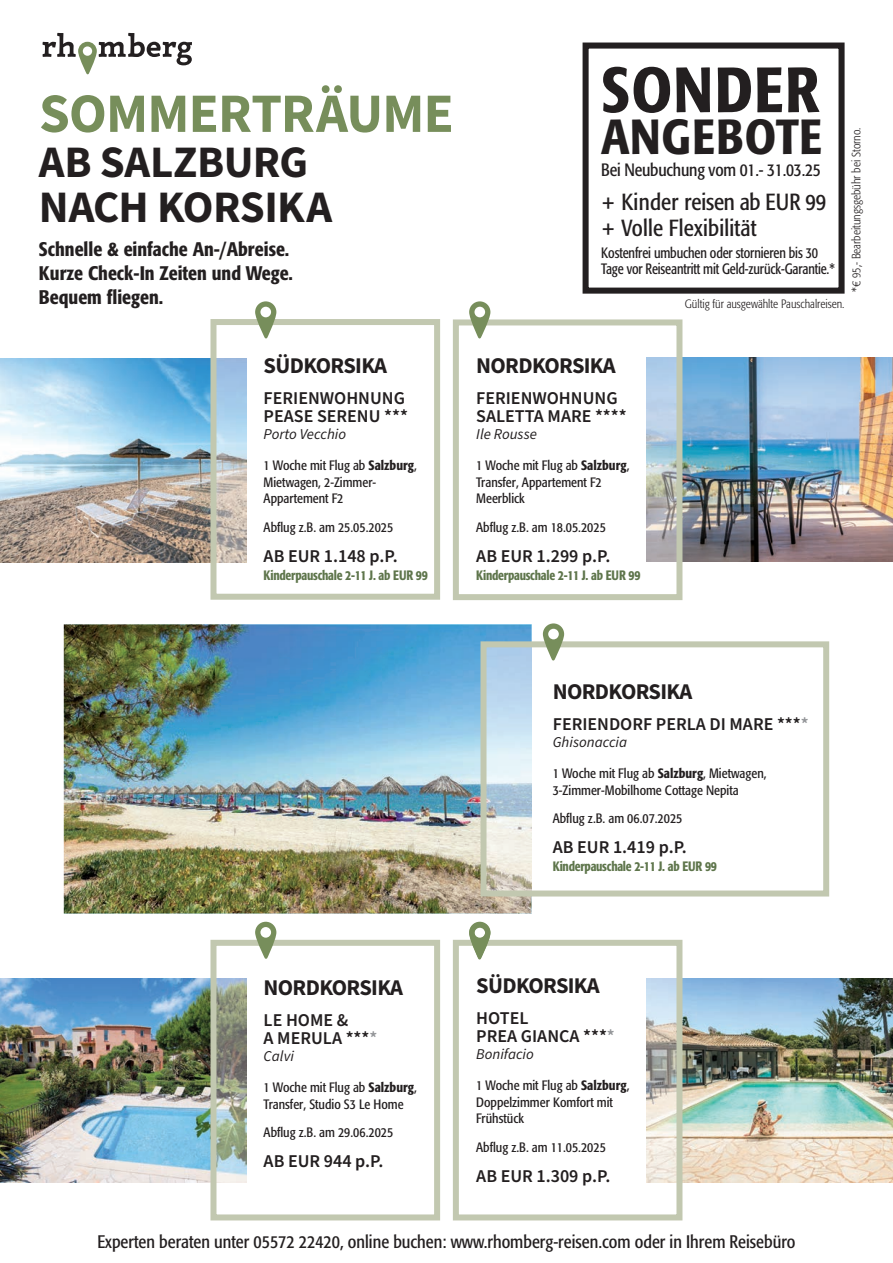
<style>
.page{position:relative;width:893px;height:1263px;background:#fff}
.page>*{position:absolute;margin:0;border:0;box-sizing:border-box;transform-origin:0 0}
.t1{font:500 condensed 63.15px "Formata";letter-spacing:.02em;color:#231f20}
.t2{font:700 55.5px "Source Sans Pro";letter-spacing:-.02em;color:#778e5b}
.t3{font:500 condensed 48.75px "Formata";letter-spacing:.02em;color:#231f20}
.t4{font:700 45px/45px "Source Sans Pro";letter-spacing:-.015em;color:#231f20}
.t5{font:condensed 23.1px/26.5px "Formata";letter-spacing:.01em;color:#231f20}
.t6{font:700 22.5px "Source Sans Pro";letter-spacing:-.03em;color:#231f20}
.t7{font:500 condensed 19.5px/24px "Formata";color:#231f20}
.t8{font:600 18px/18px "Source Sans Pro";color:#231f20}
.t9{font:condensed 18px "Formata";color:#231f20}
.t10{font:condensed 17.7px "Formata";letter-spacing:-.01em;color:#231f20}
.t11{font:italic 15px "Source Sans Pro";color:#231f20}
.t12{font:condensed 14.85px/15.5px "Formata";letter-spacing:-.01em;color:#231f20;scale:.92 1}
.t13{font:condensed 13.5px/16.5px "Formata";color:#231f20}
.t14{font:500 condensed 13.5px "Formata";letter-spacing:-.02em;color:#5e754b;scale:.94 1}
.t15{font:300 condensed 12px "Formata";color:#231f20}
.s1{font-weight:500}
.s2{color:#939598}
</style>
<div class="page">
<img style="left:0;top:358px;width:210px;height:204px">
<svg style="left:217px;top:338px;width:50px;height:225px"></svg>
<div style="left:210px;top:319px;width:230px;height:281px;border:6px solid #c2c8b0"></div>
<img style="left:0;top:979px;width:210px;height:204px">
<img style="left:682px;top:358px;width:211px;height:204px">
<svg style="left:478px;top:338px;width:197px;height:224px"></svg>
<div style="left:453px;top:319px;width:229px;height:281px;border:6px solid #c2c8b0"></div>
<svg style="left:255px;top:301px;width:21px;height:37px"></svg>
<svg style="left:469px;top:301px;width:21px;height:37px"></svg>
<img style="left:682px;top:978px;width:211px;height:204px">
<img style="left:217px;top:978px;width:30px;height:205px">
<div style="left:210px;top:940px;width:230px;height:280px;border:6px solid #c2c8b0"></div>
<svg style="left:478px;top:959px;width:197px;height:224px"></svg>
<div style="left:453px;top:940px;width:229px;height:280px;border:6px solid #c2c8b0"></div>
<svg style="left:255px;top:922px;width:21px;height:37px"></svg>
<svg style="left:469px;top:922px;width:21px;height:37px"></svg>
<svg style="left:42px;top:33px;width:150px;height:41px"></svg>
<img style="left:64px;top:624px;width:467px;height:289px">
<img style="left:487px;top:648px;width:44px;height:241px">
<div style="left:480px;top:641px;width:349px;height:255px;border:6px solid #c2c8b0"></div>
<svg style="left:543px;top:623px;width:21px;height:37px"></svg>
<div style="left:583px;top:43px;width:262px;height:251px;border:6px solid #231f20"></div>
<h2 class="t2" style="left:39px;top:76px;width:416px">SOMMERTRÄUME</h2>
<h3 class="t4" style="left:39px;top:139px;width:295px">AB SALZBURG<br>NACH KORSIKA</h3>
<h3 class="t7" style="left:39px;top:237px;width:256px">Schnelle &amp; einfache An-/Abreise.<br>Kurze Check-In Zeiten und Wege.<br>Bequem fliegen.</h3>
<h3 class="t6" style="left:264px;top:350px;width:125px">SÜDKORSIKA</h3>
<h3 class="t8" style="left:264px;top:390px;width:146px">FERIENWOHNUNG<br>PEASE SERENU ***</h3>
<p class="t11" style="left:264px;top:424px;width:84px">Porto Vecchio</p>
<p class="t13" style="left:264px;top:457px;width:155px">1 Woche mit Flug ab <span class="s1">Salzburg</span>,<br>Mietwagen, 2-Zimmer-<br>Appartement F2</p>
<p class="t13" style="left:264px;top:518px;width:131px">Abflug z.B. am 25.05.2025</p>
<h3 class="t8" style="left:264px;top:547px;width:136px">AB EUR 1.148 p.P.</h3>
<p class="t14" style="left:264px;top:567px;width:176px">Kinderpauschale 2-11 J. ab EUR 99</p>
<h1 class="t1" style="left:601px;top:51px;width:220px">SONDER</h1>
<h3 class="t3" style="left:601px;top:107px;width:222px">ANGEBOTE</h3>
<h3 class="t10" style="left:601px;top:160px;width:221px">Bei Neubuchung vom 01.- 31.03.25</h3>
<h3 class="t5" style="left:601px;top:188px;width:227px">+ Kinder reisen ab EUR 99 + Volle Flexibilität</h3>
<p class="t12" style="left:601px;top:245px;width:255px">Kostenfrei umbuchen oder stornieren bis 30<br>Tage vor Reiseantritt mit Geld-zurück-Garantie.*</p>
<p class="t15" style="left:849px;top:292px;width:166px;rotate:-90deg">*€ 95,- Bearbeitungsgebühr bei Storno.</p>
<h3 class="t6" style="left:476px;top:350px;width:141px">NORDKORSIKA</h3>
<h3 class="t8" style="left:476px;top:390px;width:152px">FERIENWOHNUNG<br>SALETTA MARE ****</h3>
<p class="t11" style="left:476px;top:424px;width:62px">Ile Rousse</p>
<p class="t13" style="left:476px;top:457px;width:155px">1 Woche mit Flug ab <span class="s1">Salzburg</span>,<br>Transfer, Appartement F2<br>Meerblick</p>
<p class="t13" style="left:476px;top:518px;width:131px">Abflug z.B. am 18.05.2025</p>
<h3 class="t8" style="left:476px;top:547px;width:136px">AB EUR 1.299 p.P.</h3>
<p class="t14" style="left:476px;top:567px;width:176px">Kinderpauschale 2-11 J. ab EUR 99</p>
<p class="t15" style="left:685px;top:297px;width:161px">Gültig für ausgewählte Pauschalreisen.</p>
<h3 class="t6" style="left:264px;top:972px;width:141px">NORDKORSIKA</h3>
<h3 class="t8" style="left:264px;top:1012px;width:115px">LE HOME &amp;<br>A MERULA ***<span class="s2">*</span></h3>
<p class="t11" style="left:264px;top:1046px;width:32px">Calvi</p>
<p class="t13" style="left:264px;top:1079px;width:155px">1 Woche mit Flug ab <span class="s1">Salzburg</span>,<br>Transfer, Studio S3 Le Home</p>
<p class="t13" style="left:264px;top:1124px;width:131px">Abflug z.B. am 29.06.2025</p>
<h3 class="t8" style="left:264px;top:1153px;width:121px">AB EUR 944 p.P.</h3>
<h3 class="t6" style="left:553px;top:676px;width:141px">NORDKORSIKA</h3>
<h3 class="t8" style="left:553px;top:716px;width:257px">FERIENDORF PERLA DI MARE ***<span class="s2">*</span></h3>
<p class="t11" style="left:553px;top:732px;width:76px">Ghisonaccia</p>
<p class="t13" style="left:553px;top:765px;width:215px">1 Woche mit Flug ab <span class="s1">Salzburg</span>, Mietwagen,<br>3-Zimmer-Mobilhome Cottage Nepita</p>
<p class="t13" style="left:553px;top:810px;width:131px">Abflug z.B. am 06.07.2025</p>
<h3 class="t8" style="left:553px;top:839px;width:136px">AB EUR 1.419 p.P.</h3>
<p class="t14" style="left:553px;top:858px;width:176px">Kinderpauschale 2-11 J. ab EUR 99</p>
<h3 class="t6" style="left:476px;top:970px;width:125px">SÜDKORSIKA</h3>
<h3 class="t8" style="left:476px;top:1010px;width:140px">HOTEL<br>PREA GIANCA ***<span class="s2">*</span></h3>
<p class="t11" style="left:476px;top:1044px;width:59px">Bonifacio</p>
<p class="t13" style="left:476px;top:1077px;width:155px">1 Woche mit Flug ab <span class="s1">Salzburg</span>,<br>Doppelzimmer Komfort mit<br>Frühstück</p>
<p class="t13" style="left:476px;top:1139px;width:131px">Abflug z.B. am 11.05.2025</p>
<h3 class="t8" style="left:476px;top:1167px;width:136px">AB EUR 1.309 p.P.</h3>
<h3 class="t9" style="left:97px;top:1231px;width:700px">Experten beraten unter 05572 22420, online buchen: www.rhomberg-reisen.com oder in Ihrem Reisebüro</h3>
</div>
